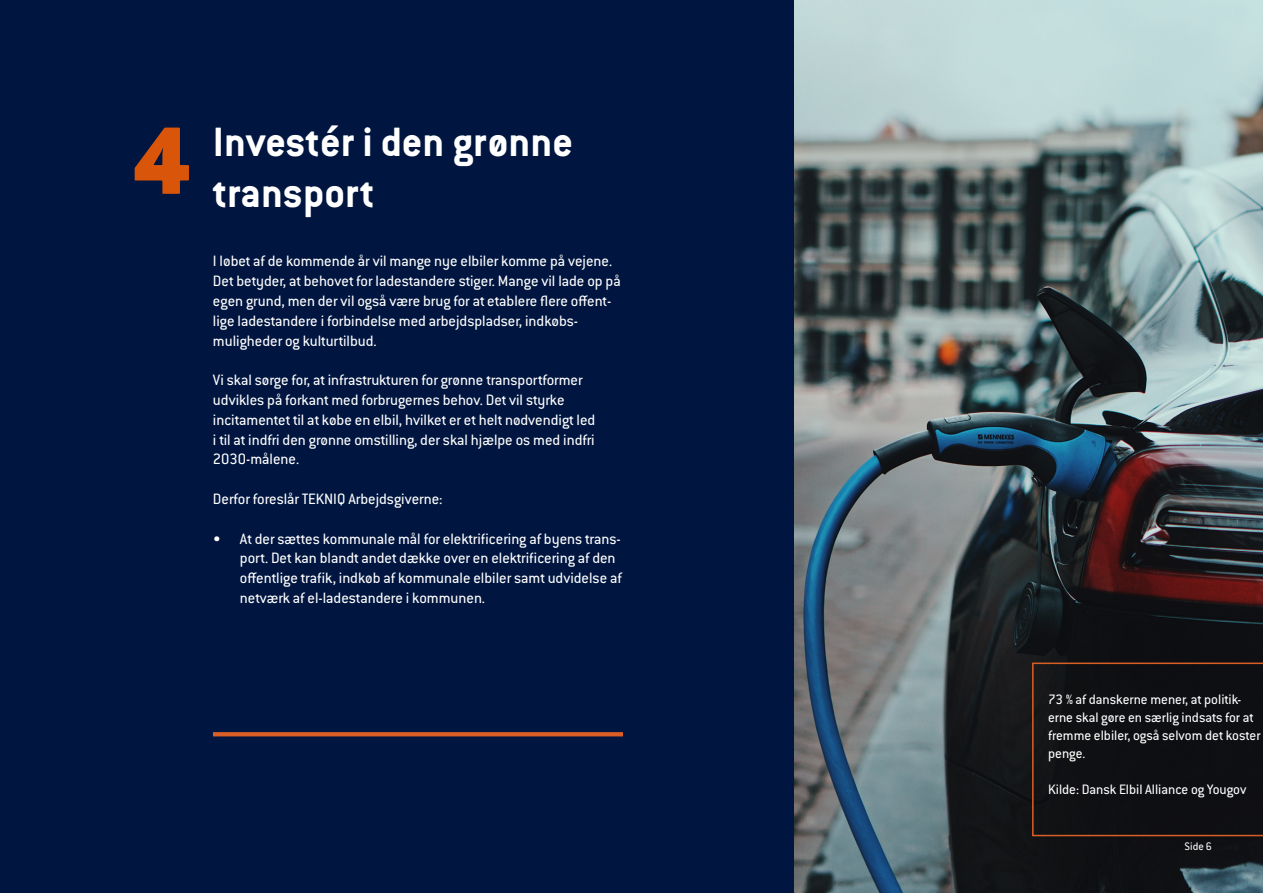
<style>
.page{position:relative;width:1263px;height:893px;background:#fff}
.page>*{position:absolute;margin:0;border:0;box-sizing:border-box;transform-origin:0 0}
.t1{font:900 105px "Conduit ITC Std";color:#d95509}
.t2{font:700 45px/51px "Conduit ITC Std";color:#fff}
.t3{font:16.5px/19.8px "Conduit ITC Std";color:#fff}
.t4{font:15px/18px "Conduit ITC Std";color:#fff}
.t5{font:12px "Conduit ITC Std";color:#fff}
</style>
<div class="page">
<img style="left:794px;top:0;width:469px;height:892px">
<div style="left:0;top:0;width:794px;height:893px;background:#001640"></div>
<div style="left:1032px;top:663px;width:231px;height:173px;background:#0e0f13"></div>
<svg style="left:213px;top:732px;width:410px;height:4px;fill:#da5e26"></svg>
<p class="t1" style="left:133px;top:103px;width:59px">4</p>
<p class="t2" style="left:213px;top:115px;width:362px">Investér i den grønne transport</p>
<p class="t3" style="left:213px;top:251px;width:409px">I løbet af de kommende år vil mange nye elbiler komme på vejene.<br>Det betyder, at behovet for ladestandere stiger. Mange vil lade op på egen grund, men der vil også være brug for at etablere flere offent&shy;lige ladestandere i forbindelse med arbejdspladser, indkøbs-</p>
<p class="t3" style="left:213px;top:330px;width:165px">muligheder og kulturtilbud.</p>
<p class="t3" style="left:213px;top:370px;width:371px">Vi skal sørge for, at infrastrukturen for grønne transportformer</p>
<p class="t3" style="left:213px;top:389px;width:353px">udvikles på forkant med forbrugernes behov. Det vil styrke</p>
<p class="t3" style="left:213px;top:409px;width:384px;text-align:justify">incitamentet til at købe en elbil, hvilket er et helt nødvendigt led i til at indfri den grønne omstilling, der skal hjælpe os med indfri 2030-målene.</p>
<p class="t3" style="left:213px;top:488px;width:231px">Derfor foreslår TEKNIQ Arbejdsgiverne:</p>
<p class="t3" style="left:240px;top:528px;width:383px;text-indent:-27px">• At der sættes kommunale mål for elektrificering af byens trans&shy;port. Det kan blandt andet dække over en elektrificering af den offentlige trafik, indkøb af kommunale elbiler samt udvidelse af netværk af el-ladestandere i kommunen.</p>
<p class="t4" style="left:1048px;top:690px;width:214px">73 % af danskerne mener, at politik&shy;erne skal gøre en særlig indsats for at fremme elbiler, også selvom det koster penge.</p>
<p class="t4" style="left:1048px;top:780px;width:200px">Kilde: Dansk Elbil Alliance og Yougov</p>
<p class="t5" style="left:1184px;top:838px;width:29px">Side 6</p>
</div>
